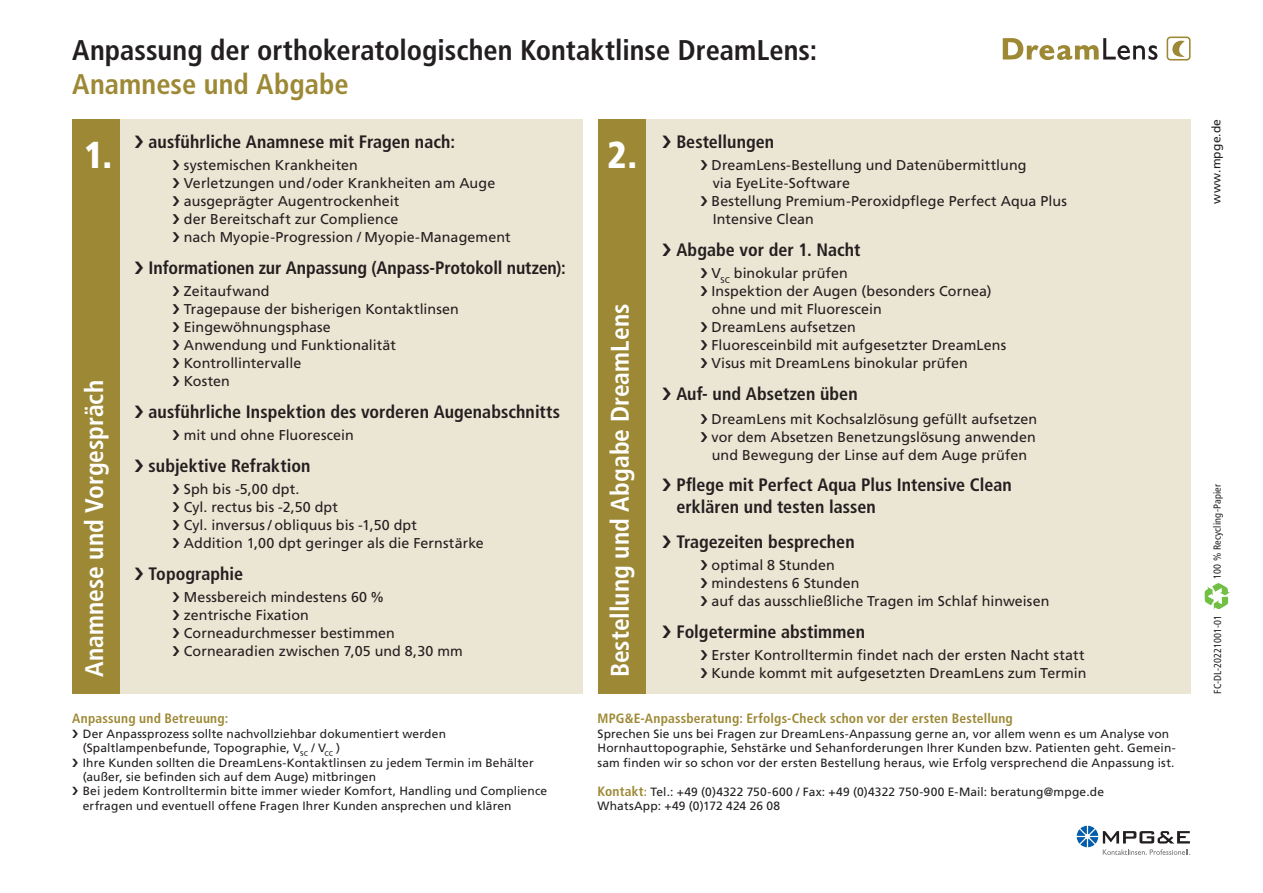
<style>
.page{position:relative;width:1263px;height:893px;background:#fff}
.page>*{position:absolute;margin:0;border:0;box-sizing:border-box;transform-origin:0 0}
.t1{font:900 condensed 37.5px "Frutiger LT Pro";color:#fff}
.t2{font:700 condensed 28.5px "Frutiger LT Pro";color:#231f20}
.t3{font:700 condensed 28.5px "Frutiger LT Pro";color:#9d8935}
.t4{font:700 condensed 25.5px "Frutiger LT Pro";color:#fff}
.t5{font:700 condensed 18px/21.6px "Frutiger LT Pro";color:#231f20}
.t6{font:14.25px/18px "Frutiger LT Pro";letter-spacing:.005em;color:#231f20}
.t7{font:700 condensed 13.5px "Frutiger LT Pro";letter-spacing:.015em;color:#9d8935}
.t8{font:12px/14.4px "Frutiger LT Pro";letter-spacing:.015em;color:#231f20}
.t9{font:condensed 10.2px "Frutiger LT Pro";letter-spacing:.015em;color:#231f20}
.s1{font-weight:700;font-stretch:condensed;font-size:13.5px;color:#9d8935}
.s2{font-weight:700;font-stretch:condensed;color:#9d8935}
</style>
<div class="page">
<div style="left:120px;top:119px;width:462px;height:574px;background:#ebe5d3"></div>
<div style="left:646px;top:119px;width:544px;height:574px;background:#ebe5d3"></div>
<div style="left:598px;top:119px;width:48px;height:574px;background:#9d8935"></div>
<div style="left:72px;top:119px;width:48px;height:574px;background:#9d8935"></div>
<svg style="left:1077px;top:826px;width:113px;height:29px"></svg>
<svg style="left:1166px;top:37px;width:24px;height:24px"></svg>
<svg style="left:1003px;top:38px;width:154px;height:22px"></svg>
<svg style="left:1205px;top:583px;width:25px;height:26px"></svg>
<h2 class="t2" style="left:72px;top:33px;width:746px">Anpassung der orthokeratologischen Kontaktlinse DreamLens:</h2>
<h2 class="t3" style="left:72px;top:67px;width:278px">Anamnese und Abgabe</h2>
<p class="t5" style="left:676px;top:131px;width:99px">Bestellungen</p>
<p class="t6" style="left:712px;top:156px;width:357px">DreamLens-Bestellung und Datenübermittlung<br>via EyeLite-Software<br>Bestellung Premium-Peroxidpflege Perfect Aqua Plus Intensive Clean</p>
<p class="t5" style="left:676px;top:239px;width:186px">Abgabe vor der 1. Nacht</p>
<p class="t6" style="left:712px;top:264px;width:296px">V<sub>SC</sub> binokular prüfen<br>Inspektion der Augen (besonders Cornea) ohne und mit Fluorescein<br>DreamLens aufsetzen<br>Fluoresceinbild mit aufgesetzter DreamLens<br>Visus mit DreamLens binokular prüfen</p>
<p class="t5" style="left:676px;top:383px;width:183px">Auf- und Absetzen üben</p>
<p class="t6" style="left:712px;top:410px;width:327px;text-align:justify">DreamLens mit Kochsalzlösung gefüllt aufsetzen vor dem Absetzen Benetzungslösung anwenden und Bewegung der Linse auf dem Auge prüfen</p>
<p class="t5" style="left:676px;top:474px;width:337px">Pflege mit Perfect Aqua Plus Intensive Clean erklären und testen lassen</p>
<p class="t5" style="left:676px;top:531px;width:180px">Tragezeiten besprechen</p>
<p class="t6" style="left:712px;top:556px;width:339px">optimal 8 Stunden<br>mindestens 6 Stunden<br>auf das ausschließliche Tragen im Schlaf hinweisen</p>
<p class="t5" style="left:676px;top:621px;width:190px">Folgetermine abstimmen</p>
<p class="t6" style="left:712px;top:646px;width:374px">Erster Kontrolltermin findet nach der ersten Nacht statt</p>
<p class="t5" style="left:149px;top:131px;width:308px">ausführliche Anamnese mit Fragen nach:</p>
<p class="t6" style="left:184px;top:156px;width:328px">systemischen Krankheiten<br>Verletzungen und /oder Krankheiten am Auge ausgeprägter Augentrockenheit<br>der Bereitschaft zur Complience<br>nach Myopie-Progression / Myopie-Management</p>
<p class="t5" style="left:149px;top:257px;width:419px">Informationen zur Anpassung (Anpass-Protokoll nutzen):</p>
<p class="t6" style="left:184px;top:282px;width:277px">Zeitaufwand<br>Tragepause der bisherigen Kontaktlinsen<br>Eingewöhnungsphase<br>Anwendung und Funktionalität<br>Kontrollintervalle<br>Kosten</p>
<p class="t5" style="left:149px;top:401px;width:413px">ausführliche Inspektion des vorderen Augenabschnitts</p>
<p class="t6" style="left:184px;top:426px;width:171px">mit und ohne Fluorescein</p>
<p class="t5" style="left:149px;top:455px;width:163px">subjektive Refraktion</p>
<p class="t6" style="left:184px;top:480px;width:301px">Sph bis -5,00 dpt.<br>Cyl. rectus bis -2,50 dpt<br>Cyl. inversus / obliquus bis -1,50 dpt<br>Addition 1,00 dpt geringer als die Fernstärke</p>
<p class="t5" style="left:149px;top:563px;width:96px">Topographie</p>
<p class="t6" style="left:184px;top:588px;width:281px">Messbereich mindestens 60 %<br>zentrische Fixation<br>Corneadurchmesser bestimmen<br>Cornearadien zwischen 7,05 und 8,30 mm</p>
<h1 class="t1" style="left:84px;top:133px;width:30px">1.</h1>
<h1 class="t1" style="left:607px;top:133px;width:31px">2.</h1>
<h3 class="t4" style="left:605px;top:677px;width:375px;rotate:-90deg">Bestellung und Abgabe DreamLens</h3>
<h3 class="t4" style="left:79px;top:677px;width:299px;rotate:-90deg">Anamnese und Vorgespräch</h3>
<p class="t6" style="left:712px;top:664px;width:376px">Kunde kommt mit aufgesetzten DreamLens zum Termin</p>
<p class="t7" style="left:72px;top:711px;width:158px">Anpassung und Betreuung:</p>
<p class="t8" style="left:83px;top:726px;width:466px">Der Anpassprozess sollte nachvollziehbar dokumentiert werden (Spaltlampenbefunde, Topographie, V<sub>SC</sub> / V<sub>CC</sub> )<br>Ihre Kunden sollten die DreamLens-Kontaktlinsen zu jedem Termin im Behälter (außer, sie befinden sich auf dem Auge) mitbringen<br>Bei jedem Kontrolltermin bitte immer wieder Komfort, Handling und Complience erfragen und eventuell offene Fragen Ihrer Kunden ansprechen und klären</p>
<p class="t7" style="left:597px;top:711px;width:417px">MPG&amp;E-Anpassberatung: Erfolgs-Check schon vor der ersten Bestellung</p>
<p class="t8" style="left:597px;top:726px;width:580px">Sprechen Sie uns bei Fragen zur DreamLens-Anpassung gerne an, vor allem wenn es um Analyse von<br>Hornhauttopographie, Sehstärke und Sehanforderungen Ihrer Kunden bzw. Patienten geht. Gemein&shy;sam finden wir so schon vor der ersten Bestellung heraus, wie Erfolg versprechend die Anpassung ist.</p>
<p class="t8" style="left:597px;top:784px;width:508px"><span class="s1">Kontakt</span><span class="s2">:</span> Tel.: +49 (0)4322 750-600 / Fax: +49 (0)4322 750-900 E-Mail: beratung@mpge.de<br>WhatsApp: +49 (0)172 424 26 08</p>
<p class="t8" style="left:1209px;top:204px;width:86px;rotate:-90deg">www.mpge.de</p>
<p class="t9" style="left:1211px;top:578px;width:96px;rotate:-90deg">100 % Recycling-Papier</p>
<p class="t9" style="left:1212px;top:694px;width:80px;rotate:-90deg">FC-DL-20221001-01</p>
</div>
